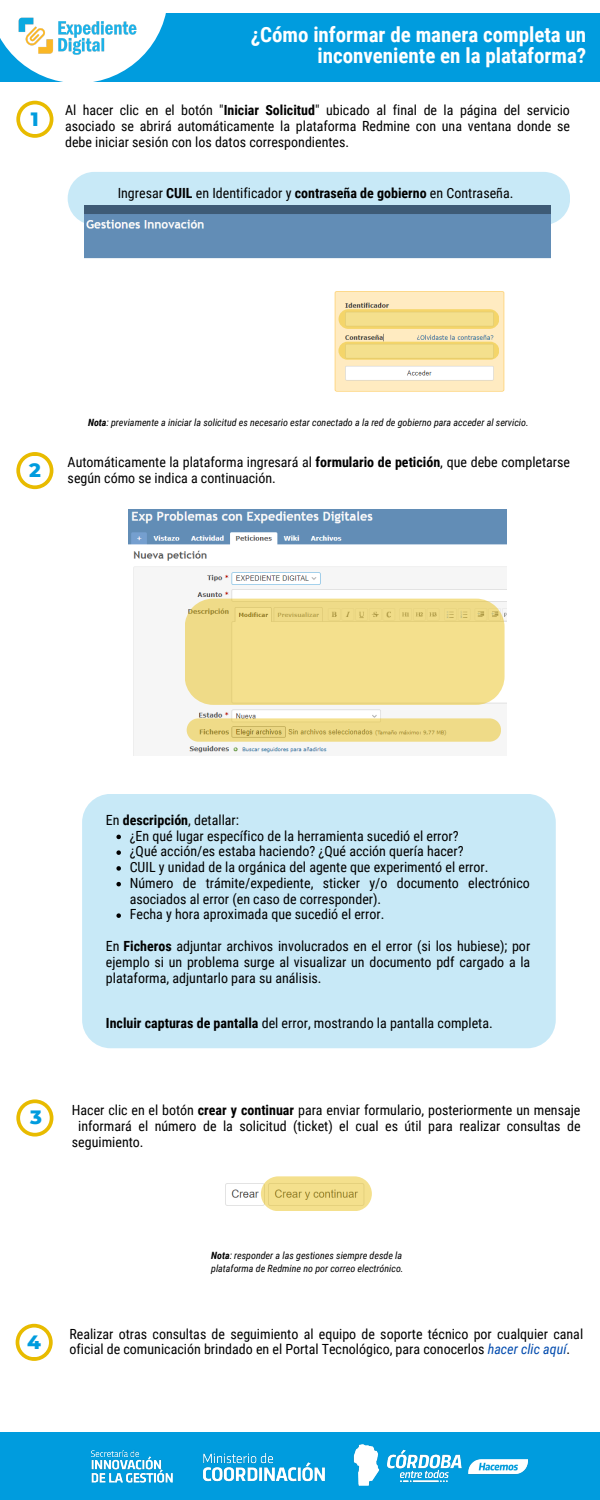
<style>
.page{position:relative;width:600px;height:1500px;background:#fff}
.page>*{position:absolute;margin:0;border:0;box-sizing:border-box;transform-origin:0 0}
.t1{font:700 21px/21px "Roboto Condensed";color:#fff;text-align:right}
.t2{font:800 19.7px "Montserrat";color:#009cde}
.t3{font:14px/15.8px "Roboto Condensed";color:#000}
.t4{font:italic 10px/13.5px "Roboto Condensed";color:#000}
.s1{font-weight:700}
.s2{font-style:italic;color:#004aad}
</style>
<div class="page">
<div style="left:0;top:13px;width:600px;height:69px;background:#009cde"></div>
<svg style="left:0;top:13px;width:166px;height:69px;fill:#fff"></svg>
<div style="left:0;top:1432px;width:600px;height:68px;background:#009cde"></div>
<img style="left:91px;top:1444px;width:436px;height:42px">
<img style="left:13px;top:13px;width:132px;height:48px">
<svg style="left:16px;top:101px;width:37px;height:37px"></svg>
<div style="left:20px;top:104px;width:30px;height:30px;background:#fff;border-radius:50%"></div>
<svg style="left:16px;top:452px;width:37px;height:37px"></svg>
<div style="left:20px;top:456px;width:30px;height:29px;background:#fff;border-radius:50%"></div>
<svg style="left:16px;top:1099px;width:37px;height:38px"></svg>
<div style="left:20px;top:1103px;width:30px;height:30px;background:#fff;border-radius:50%"></div>
<img style="left:129px;top:509px;width:378px;height:246px">
<svg style="left:185px;top:599px;width:320px;height:106px;background:#f1dd8c"></svg>
<svg style="left:187px;top:718px;width:314px;height:24px;background:#ead687"></svg>
<img style="left:225px;top:1183px;width:36px;height:23px">
<svg style="left:261px;top:1176px;width:111px;height:35px;background:#efdc8f"></svg>
<div style="left:82px;top:794px;width:474px;height:254px;background:#c8e9f7;border-radius:28px"></div>
<svg style="left:16px;top:1324px;width:37px;height:37px"></svg>
<div style="left:19px;top:1328px;width:30px;height:29px;background:#fff;border-radius:50%"></div>
<div style="left:68px;top:172px;width:502px;height:53px;background:#c8e9f7;border-radius:27px"></div>
<img style="left:84px;top:206px;width:467px;height:186px">
<svg style="left:116px;top:835px;width:5px;height:4px"></svg>
<svg style="left:116px;top:850px;width:5px;height:5px"></svg>
<svg style="left:116px;top:866px;width:5px;height:5px"></svg>
<svg style="left:116px;top:882px;width:5px;height:4px"></svg>
<svg style="left:116px;top:913px;width:5px;height:5px"></svg>
<svg style="left:339px;top:309px;width:160px;height:20px;background:#f2db81"></svg>
<svg style="left:338px;top:342px;width:161px;height:18px;background:#f2dc84"></svg>
<p class="t2" style="left:31px;top:107px;width:9px">1</p>
<p class="t1" style="left:251px;top:24px;width:337px">¿Cómo informar de manera completa un inconveniente en la plataforma?</p>
<p class="t3" style="left:65px;top:103px;width:506px;text-align:justify">Al hacer clic en el botón "<span class="s1">Iniciar Solicitud</span>" ubicado al final de la página del servicio asociado se abrirá automáticamente la plataforma Redmine con una ventana donde se debe iniciar sesión con los datos correspondientes.</p>
<p class="t3" style="left:118px;top:185px;width:397px">Ingresar <span class="s1">CUIL</span> en Identificador y <span class="s1">contraseña de gobierno</span> en Contraseña.</p>
<p class="t2" style="left:29px;top:458px;width:13px">2</p>
<p class="t4" style="left:88px;top:416px;width:442px"><span class="s1">Nota</span>: previamente a iniciar la solicitud es necesario estar conectado a la red de gobierno para acceder al servicio.</p>
<p class="t3" style="left:68px;top:454px;width:504px">Automáticamente la plataforma ingresará al <span class="s1">formulario de petición</span>, que debe completarse según cómo se indica a continuación.</p>
<p class="t2" style="left:30px;top:1105px;width:13px">3</p>
<p class="t3" style="left:106px;top:812px;width:135px">En <span class="s1">descripción</span>, detallar:</p>
<p class="t3" style="left:130px;top:828px;width:330px">¿En qué lugar específico de la herramienta sucedió el error?</p>
<p class="t3" style="left:130px;top:844px;width:335px">¿Qué acción/es estaba haciendo? ¿Qué acción quería hacer?</p>
<p class="t3" style="left:130px;top:859px;width:360px">CUIL y unidad de la orgánica del agente que experimentó el error.</p>
<p class="t3" style="left:130px;top:875px;width:402px">Número de trámite/expediente, sticker y/o documento electrónico asociados al error (en caso de corresponder).</p>
<p class="t3" style="left:130px;top:907px;width:256px">Fecha y hora aproximada que sucedió el error.</p>
<p class="t3" style="left:106px;top:939px;width:426px;text-align:justify">En <span class="s1">Ficheros</span> adjuntar archivos involucrados en el error (si los hubiese); por ejemplo si un problema surge al visualizar un documento pdf cargado a la plataforma, adjuntarlo para su análisis.</p>
<p class="t3" style="left:106px;top:1016px;width:388px"><span class="s1">Incluir capturas de pantalla</span> del error, mostrando la pantalla completa.</p>
<p class="t3" style="left:72px;top:1103px;width:510px">Hacer clic en el botón <span class="s1">crear y continuar</span> para enviar formulario, posteriormente un mensaje</p>
<p class="t3" style="left:78px;top:1119px;width:504px">informará el número de la solicitud (ticket) el cual es útil para realizar consultas de</p>
<p class="t3" style="left:72px;top:1134px;width:73px">seguimiento.</p>
<p class="t2" style="left:27px;top:1330px;width:15px">4</p>
<p class="t4" style="left:211px;top:1249px;width:194px"><span class="s1">Nota</span>: responder a las gestiones siempre desde la plataforma de Redmine no por correo electrónico.</p>
<p class="t3" style="left:69px;top:1326px;width:515px">Realizar otras consultas de seguimiento al equipo de soporte técnico por cualquier canal oficial de comunicación brindado en el Portal Tecnológico, para conocerlos <span class="s2">hacer clic aquí</span>.</p>
</div>
